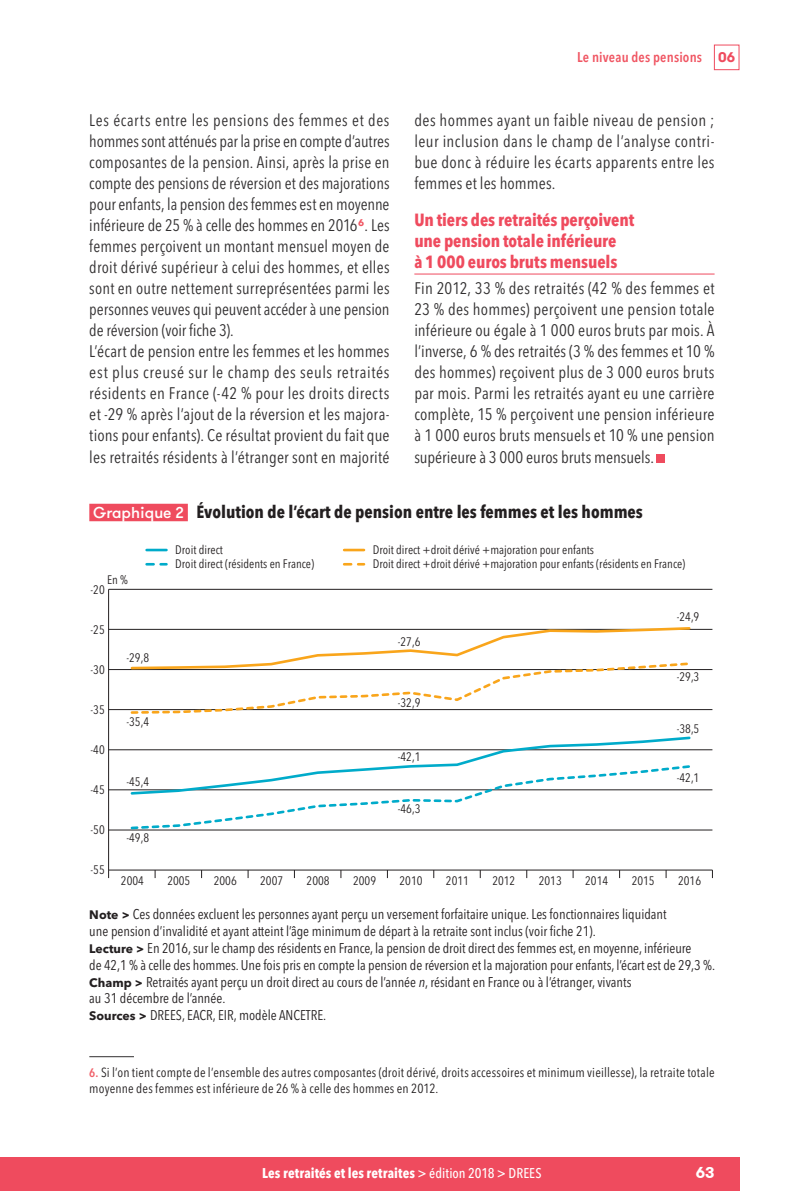
<style>
.page{position:relative;width:794px;height:1191px;background:#fff}
.page>*{position:absolute;margin:0;border:0;box-sizing:border-box;transform-origin:0 0}
.t1{font:700 condensed 17.5px/21px "Avenir Next LT Pro";letter-spacing:-.005em;color:#ef4b5e}
.t2{font:700 condensed 17.5px "Avenir Next LT Pro";color:#231f20}
.t3{font:condensed 16.62px/21px "Avenir Next LT Pro";letter-spacing:.01em;color:#312f30;text-align:justify}
.t4{font:700 15.75px "GT Walsheim";color:#fff}
.t5{font:condensed 14px/16.8px "Avenir Next LT Pro";color:#231f20}
.t6{font:700 condensed 14px "Avenir Next LT Pro";letter-spacing:.01em;color:#fff}
.t7{font:600 condensed 14px "Avenir Next LT Pro";letter-spacing:.015em;color:#f05663}
.t8{font:condensed 13.12px/15.8px "Avenir Next LT Pro";letter-spacing:.015em;color:#231f20}
.t9{font:condensed 12.25px "Avenir Next LT Pro";color:#231f20}
.s1{font-family:"GT Walsheim Pro Trial";font-weight:700;font-stretch:normal;color:#ef4b5e}
.s2{font-family:"GT Walsheim";font-weight:500;font-stretch:normal;font-size:15.75px;color:#fff}
.s3{font-weight:700;font-stretch:normal;font-size:12.25px}
.s4{font-style:italic}
.s5{font-weight:600;font-size:12.25px;color:#f06069}
.s6{font-weight:500}
</style>
<div class="page">
<div style="left:714px;top:45px;width:25px;height:25px;border:1px solid #ef4b5e"></div>
<div style="left:0;top:1157px;width:739px;height:34px;background:#ef4b5e"></div>
<hr style="left:414px;top:274px;width:300px;height:1px;background:#ef4b5e">
<div style="left:656px;top:454px;width:9px;height:8px;background:#ef4b5e"></div>
<hr style="left:89px;top:1056px;width:45px;height:1px;background:#312f30">
<div style="left:89px;top:504px;width:99px;height:17px;background:#ef4b5e"></div>
<hr style="left:109px;top:829px;width:603px;height:1px;background:#231f20">
<hr style="left:109px;top:789px;width:603px;height:1px;background:#231f20">
<hr style="left:109px;top:749px;width:603px;height:1px;background:#231f20">
<hr style="left:109px;top:709px;width:603px;height:1px;background:#231f20">
<hr style="left:109px;top:669px;width:603px;height:1px;background:#231f20">
<hr style="left:109px;top:629px;width:603px;height:1px;background:#231f20">
<hr style="left:109px;top:589px;width:603px;height:1px;background:#231f20">
<hr style="left:108px;top:589px;width:1px;height:281px;background:#231f20">
<hr style="left:109px;top:869px;width:603px;height:1px;background:#231f20">
<svg style="left:129px;top:736px;width:563px;height:94px"></svg>
<svg style="left:129px;top:627px;width:563px;height:87px"></svg>
<svg style="left:147px;top:549px;width:19px;height:2px"></svg>
<hr style="left:344px;top:549px;width:20px;height:2px;background:#f9a51b">
<svg style="left:147px;top:563px;width:19px;height:2px"></svg>
<svg style="left:344px;top:563px;width:20px;height:2px"></svg>
<p class="t7" style="left:577px;top:49px;width:160px">Le niveau des pensions <span class="s1">06</span></p>
<p class="t3" style="left:89px;top:110px;width:302px;text-align:left">Les écarts entre les pensions des femmes et des hommes sont atténués par la prise en compte d’autres composantes de la pension. Ainsi, après la prise en compte des pensions de réversion et des majorations pour enfants, la pension des femmes est en moyenne inférieure de 25 % à celle des hommes en 2016<sup>6</sup>. Les femmes perçoivent un montant mensuel moyen de droit dérivé supérieur à celui des hommes, et elles sont en outre nettement surreprésentées parmi les personnes veuves qui peuvent accéder à une pension de réversion (voir fiche 3).<br>L’écart de pension entre les femmes et les hommes est plus creusé sur le champ des seuls retraités résidents en France (-42 % pour les droits directs et -29 % après l’ajout de la réversion et les majora&shy;tions pour enfants). Ce résultat provient du fait que les retraités résidents à l’étranger sont en majorité</p>
<p class="t3" style="left:414px;top:110px;width:302px">des hommes ayant un faible niveau de pension ; leur inclusion dans le champ de l’analyse contri&shy;bue donc à réduire les écarts apparents entre les femmes et les hommes.</p>
<p class="t1" style="left:414px;top:209px;width:221px">Un tiers des retraités perçoivent une pension totale inférieure<br>à 1 000 euros bruts mensuels</p>
<p class="t3" style="left:414px;top:278px;width:302px">Fin 2012, 33 % des retraités (42 % des femmes et 23 % des hommes) perçoivent une pension totale inférieure ou égale à 1 000 euros bruts par mois. À l’inverse, 6 % des retraités (3 % des femmes et 10 % des hommes) reçoivent plus de 3 000 euros bruts par mois. Parmi les retraités ayant eu une carrière complète, 15 % perçoivent une pension inférieure à 1 000 euros bruts mensuels et 10 % une pension supérieure à 3 000 euros bruts mensuels.</p>
<p class="t2" style="left:93px;top:501px;width:551px"><span class="s2">Graphique 2</span> Évolution de l’écart de pension entre les femmes et les hommes</p>
<p class="t9" style="left:107px;top:572px;width:22px">En %</p>
<p class="t9" style="left:91px;top:582px;width:16px">-20</p>
<p class="t9" style="left:91px;top:622px;width:16px">-25</p>
<p class="t9" style="left:91px;top:662px;width:16px">-30</p>
<p class="t9" style="left:91px;top:702px;width:16px">-35</p>
<p class="t9" style="left:91px;top:742px;width:16px">-40</p>
<p class="t9" style="left:91px;top:782px;width:16px">-45</p>
<p class="t9" style="left:91px;top:822px;width:16px">-50</p>
<p class="t9" style="left:91px;top:862px;width:16px">-55</p>
<p class="t9" style="left:126px;top:650px;width:24px">-29,8</p>
<p class="t9" style="left:126px;top:714px;width:24px">-35,4</p>
<p class="t9" style="left:126px;top:774px;width:24px">-45,4</p>
<p class="t9" style="left:126px;top:830px;width:24px">-49,8</p>
<p class="t9" style="left:175px;top:542px;width:49px">Droit direct</p>
<p class="t9" style="left:373px;top:542px;width:223px">Droit direct +droit dérivé +majoration pour enfants</p>
<p class="t9" style="left:175px;top:556px;width:140px">Droit direct (résidents en France)</p>
<p class="t9" style="left:373px;top:556px;width:314px">Droit direct +droit dérivé +majoration pour enfants (résidents en France)</p>
<p class="t9" style="left:398px;top:634px;width:24px">-27,6</p>
<p class="t9" style="left:398px;top:695px;width:24px">-32,9</p>
<p class="t9" style="left:398px;top:749px;width:24px">-42,1</p>
<p class="t9" style="left:398px;top:801px;width:24px">-46,3</p>
<p class="t9" style="left:676px;top:609px;width:24px">-24,9</p>
<p class="t9" style="left:676px;top:669px;width:24px">-29,3</p>
<p class="t9" style="left:676px;top:721px;width:24px">-38,5</p>
<p class="t9" style="left:676px;top:770px;width:24px">-42,1</p>
<p class="t9" style="left:121px;top:873px;width:25px">2004</p>
<p class="t9" style="left:167px;top:873px;width:25px">2005</p>
<p class="t9" style="left:214px;top:873px;width:25px">2006</p>
<p class="t9" style="left:260px;top:873px;width:25px">2007</p>
<p class="t9" style="left:307px;top:873px;width:25px">2008</p>
<p class="t9" style="left:353px;top:873px;width:25px">2009</p>
<p class="t9" style="left:399px;top:873px;width:25px">2010</p>
<p class="t9" style="left:446px;top:873px;width:25px">2011</p>
<p class="t9" style="left:492px;top:873px;width:25px">2012</p>
<p class="t9" style="left:539px;top:873px;width:25px">2013</p>
<p class="t9" style="left:585px;top:873px;width:25px">2014</p>
<p class="t9" style="left:631px;top:873px;width:25px">2015</p>
<p class="t9" style="left:678px;top:873px;width:25px">2016</p>
<p class="t5" style="left:89px;top:906px;width:627px"><span class="s3">Note &gt;</span> Ces données excluent les personnes ayant perçu un versement forfaitaire unique. Les fonctionnaires liquidant<br>une pension d’invalidité et ayant atteint l’âge minimum de départ à la retraite sont inclus (voir fiche 21).<br><span class="s3">Lecture &gt;</span> En 2016, sur le champ des résidents en France, la pension de droit direct des femmes est, en moyenne, inférieure<br>de 42,1 % à celle des hommes. Une fois pris en compte la pension de réversion et la majoration pour enfants, l’écart est de 29,3 %.<br><span class="s3">Champ &gt;</span> Retraités ayant perçu un droit direct au cours de l’année <span class="s4">n</span>, résidant en France ou à l’étranger, vivants<br>au 31 décembre de l’année.<br><span class="s3">Sources &gt;</span> DREES, EACR, EIR, modèle ANCETRE.</p>
<p class="t8" style="left:89px;top:1064px;width:627px"><span class="s5">6.</span> Si l’on tient compte de l’ensemble des autres composantes (droit dérivé, droits accessoires et minimum vieillesse), la retraite totale moyenne des femmes est inférieure de 26 % à celle des hommes en 2012.</p>
<p class="t6" style="left:262px;top:1165px;width:281px">Les retraités et les retraites <span class="s6">&gt; édition 2018 &gt; DREES</span></p>
<p class="t4" style="left:695px;top:1162px;width:20px">63</p>
</div>
